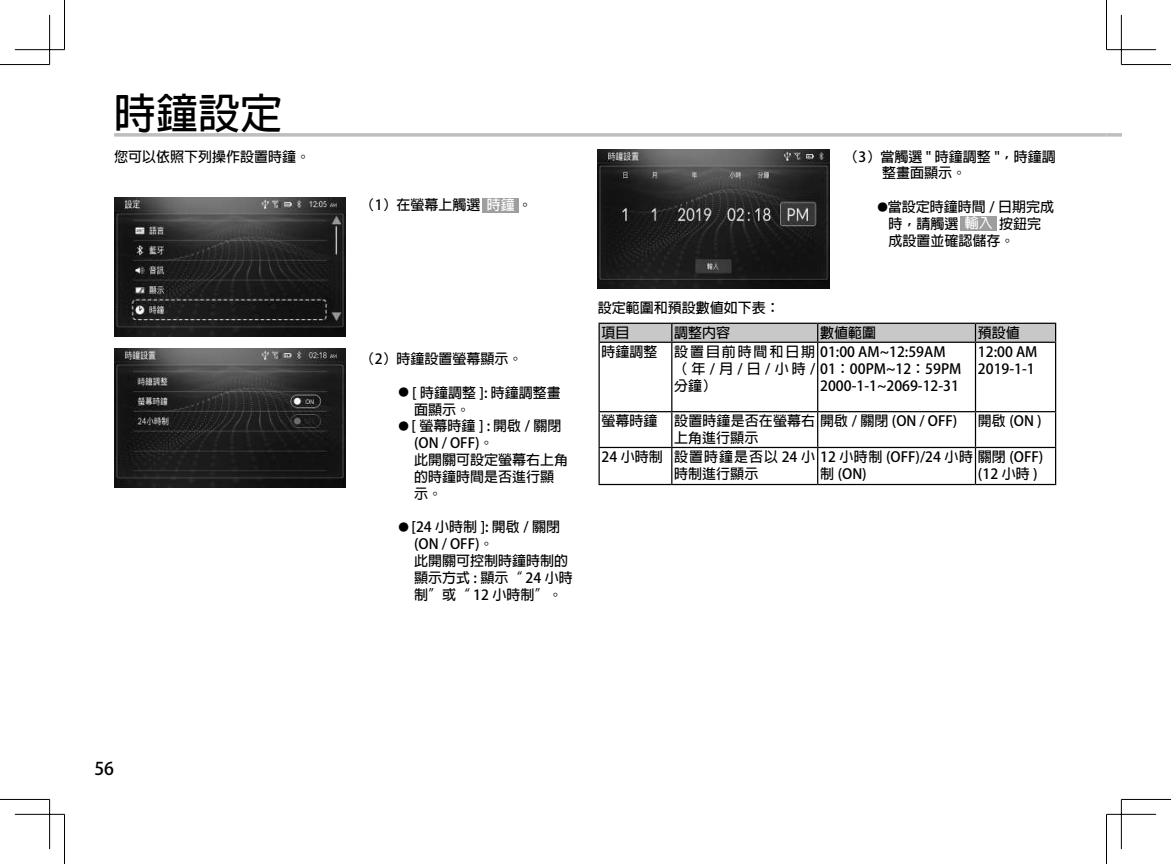
<style>
.page{position:relative;width:1171px;height:864px;background:#fff}
.page>*{position:absolute;margin:0;border:0;box-sizing:border-box;transform-origin:0 0}
.t1{font:700 42px "Adobe Fan Heiti Std";color:#000}
.t2{font:700 17.5px "Adobe Fan Heiti Std";color:#000}
.t3{font:700 14px/16.8px "Adobe Fan Heiti Std";color:#000}
.s1{color:#fff}
.s2{font-size:10.5px}
.s3{font-family:"DF Hei GBA W5";font-weight:400}
</style>
<div class="page">
<hr style="left:114px;top:133px;width:992px;height:3px;background:#bebebe">
<hr style="left:1106px;top:133px;width:15px;height:3px;background:#bebebe">
<img style="left:114px;top:197px;width:231px;height:139px">
<img style="left:114px;top:348px;width:231px;height:139px">
<img style="left:598px;top:149px;width:231px;height:139px">
<hr style="left:598px;top:322px;width:74px;height:2px;background:#000">
<hr style="left:672px;top:322px;width:146px;height:2px;background:#000">
<hr style="left:818px;top:322px;width:157px;height:2px;background:#000">
<hr style="left:975px;top:322px;width:81px;height:2px;background:#000">
<svg style="left:598px;top:323px;width:458px;height:18px;background:#bcbcbc"></svg>
<hr style="left:598px;top:341px;width:74px;height:2px;background:#000">
<hr style="left:598px;top:343px;width:2px;height:68px;background:#000">
<hr style="left:672px;top:341px;width:146px;height:2px;background:#000">
<hr style="left:671px;top:343px;width:1px;height:68px;background:#000">
<hr style="left:818px;top:341px;width:157px;height:2px;background:#000">
<hr style="left:817px;top:343px;width:1px;height:68px;background:#000">
<hr style="left:975px;top:341px;width:81px;height:2px;background:#000">
<hr style="left:975px;top:343px;width:1px;height:68px;background:#000">
<hr style="left:1055px;top:343px;width:1px;height:68px;background:#000">
<hr style="left:598px;top:411px;width:74px;height:1px;background:#000">
<hr style="left:598px;top:412px;width:2px;height:34px;background:#000">
<hr style="left:672px;top:411px;width:146px;height:1px;background:#000">
<hr style="left:671px;top:412px;width:1px;height:34px;background:#000">
<hr style="left:818px;top:411px;width:157px;height:1px;background:#000">
<hr style="left:817px;top:412px;width:1px;height:34px;background:#000">
<hr style="left:975px;top:411px;width:81px;height:1px;background:#000">
<hr style="left:975px;top:412px;width:1px;height:34px;background:#000">
<hr style="left:1055px;top:412px;width:1px;height:34px;background:#000">
<hr style="left:598px;top:446px;width:74px;height:2px;background:#000">
<hr style="left:598px;top:448px;width:2px;height:35px;background:#000">
<hr style="left:672px;top:446px;width:146px;height:2px;background:#000">
<hr style="left:671px;top:448px;width:1px;height:35px;background:#000">
<hr style="left:818px;top:446px;width:157px;height:2px;background:#000">
<hr style="left:817px;top:448px;width:1px;height:35px;background:#000">
<hr style="left:975px;top:446px;width:81px;height:2px;background:#000">
<hr style="left:975px;top:448px;width:1px;height:35px;background:#000">
<hr style="left:1055px;top:448px;width:1px;height:35px;background:#000">
<hr style="left:598px;top:483px;width:74px;height:2px;background:#000">
<hr style="left:672px;top:483px;width:146px;height:2px;background:#000">
<hr style="left:818px;top:483px;width:157px;height:2px;background:#000">
<hr style="left:975px;top:483px;width:81px;height:2px;background:#000">
<div style="left:482px;top:197px;width:37px;height:15px;background:#9e9e9e"></div>
<div style="left:960px;top:216px;width:37px;height:15px;background:#9e9e9e"></div>
<hr style="left:0;top:64px;width:50px;height:1px;background:#000">
<hr style="left:1121px;top:64px;width:50px;height:1px;background:#000">
<hr style="left:0;top:798px;width:50px;height:1px;background:#000">
<hr style="left:1121px;top:798px;width:50px;height:1px;background:#000">
<hr style="left:64px;top:0;width:1px;height:50px;background:#000">
<hr style="left:64px;top:814px;width:1px;height:49px;background:#000">
<hr style="left:1106px;top:0;width:1px;height:50px;background:#000">
<hr style="left:1106px;top:814px;width:1px;height:49px;background:#000">
<hr style="left:15px;top:49px;width:49px;height:1px;background:#000">
<hr style="left:1106px;top:49px;width:50px;height:1px;background:#000">
<hr style="left:15px;top:813px;width:49px;height:1px;background:#000">
<hr style="left:1106px;top:813px;width:50px;height:1px;background:#000">
<hr style="left:49px;top:15px;width:1px;height:49px;background:#000">
<hr style="left:49px;top:799px;width:1px;height:49px;background:#000">
<hr style="left:1121px;top:15px;width:1px;height:49px;background:#000">
<hr style="left:1121px;top:799px;width:1px;height:49px;background:#000">
<h1 class="t1" style="left:114px;top:88px;width:169px">時鐘設定</h1>
<p class="t3" style="left:114px;top:148px;width:197px">您可以依照下列操作設置時鐘。</p>
<p class="t2" style="left:94px;top:757px;width:21px">56</p>
<p class="t3" style="left:361px;top:197px;width:173px">（1）在螢幕上觸選<span class="s1">時鐘</span>。</p>
<p class="t3" style="left:361px;top:351px;width:163px">（2）時鐘設置螢幕顯示。</p>
<p class="t3" style="left:414px;top:384px;width:148px;text-indent:-16px"><span class="s2">●</span> [ 時鐘調整 ]: 時鐘調整畫面顯示。</p>
<p class="t3" style="left:414px;top:418px;width:155px;text-indent:-16px"><span class="s2">●</span> [ 螢幕時鐘 ] : 開啟 / 關閉(ON / OFF)。<br>此開關可設定螢幕右上<span class="s3">角</span>的時鐘時間是否進行顯示。</p>
<p class="t3" style="left:414px;top:519px;width:160px;text-indent:-16px"><span class="s2">●</span> [24 小時制 ]: 開啟 / 關閉(ON / OFF)。<br>此開關可控制時鐘時制的顯示方式 : 顯示“ 24 小時制”或“ 12 小時制”。</p>
<p class="t3" style="left:882px;top:148px;width:175px;text-indent:-38px">（3）當觸選 " 時鐘調整 "，時鐘調整畫面顯示。</p>
<p class="t3" style="left:888px;top:199px;width:167px;text-indent:-11px"><span class="s2">●</span>當設定時鐘時間 / 日期完成時，請觸選</p>
<p class="t3" style="left:888px;top:216px;width:154px;text-indent:77px"><span class="s1">輸入</span>按鈕完成設置並確認儲存。</p>
<p class="t3" style="left:598px;top:295px;width:183px;line-height:25.2px">設定範圍和預設數值如下表：項目</p>
<p class="t3" style="left:674px;top:325px;width:57px">調整內容</p>
<p class="t3" style="left:820px;top:325px;width:57px">數值範圍</p>
<p class="t3" style="left:978px;top:325px;width:43px">預設值</p>
<p class="t3" style="left:674px;top:344px;width:289px;text-indent:-73px">時鐘調整 設置目前時間和日期 01:00 AM~12:59AM（年/月 / 日 /小時/ 01：00PM~12：59PM分鐘）</p>
<p class="t3" style="left:978px;top:344px;width:61px">12:00 AM<br>2019-1-1</p>
<p class="t3" style="left:820px;top:377px;width:140px">2000-1-1~2069-12-31</p>
<p class="t3" style="left:674px;top:413px;width:285px;text-indent:-73px">螢幕時鐘 設置時鐘是否在螢幕右開啟 / 關閉 (ON / OFF)上<span class="s3">角</span>進行顯示</p>
<p class="t3" style="left:978px;top:413px;width:65px">開啟 (ON )</p>
<p class="t3" style="left:674px;top:449px;width:371px;text-indent:-73px">24 小時制 設置時鐘是否以 24 小 12 小時制 (OFF)/24 小時關閉 (OFF)時制進行顯示</p>
<p class="t3" style="left:820px;top:465px;width:48px">制 (ON)</p>
<p class="t3" style="left:978px;top:465px;width:61px">(12 小時 )</p>
</div>
